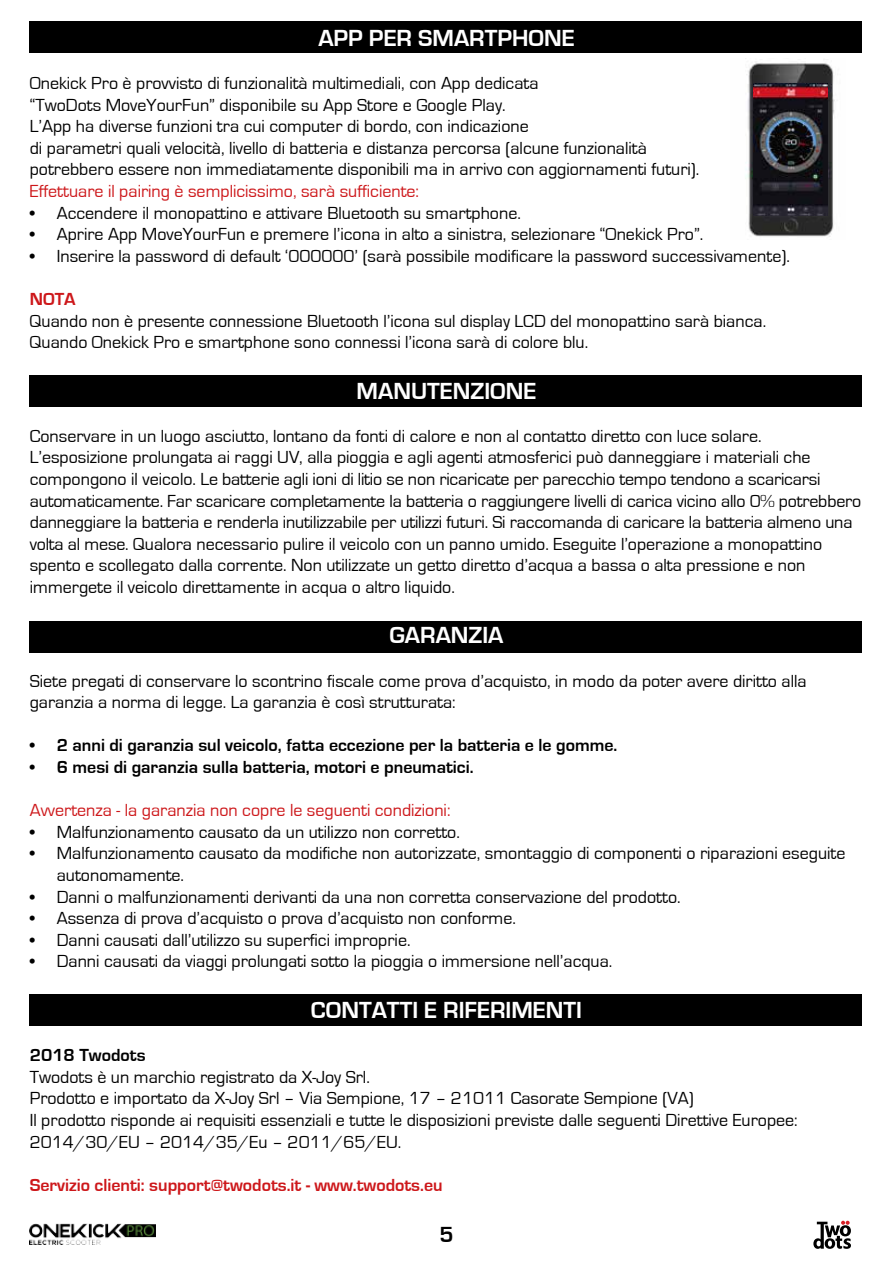
<style>
.page{position:relative;width:893px;height:1263px;background:#fff}
.page>*{position:absolute;margin:0;border:0;box-sizing:border-box;transform-origin:0 0}
.t1{font:700 24px "Eurostile";color:#fff}
.t2{font:700 22.5px "Eurostile";color:#000}
.t3{font:18px/21.6px "Eurostile";color:#000}
.t4{font:700 18px "Eurostile";color:#000}
.t5{font:18px "Eurostile";color:#cd171a}
.t6{font:700 18px "Eurostile";color:#cd171a}
</style>
<div class="page">
<svg style="left:813px;top:1221px;width:38px;height:28px"></svg>
<img style="left:30px;top:1224px;width:125px;height:21px">
<div style="left:30px;top:21px;width:832px;height:32px;background:#000"></div>
<div style="left:30px;top:375px;width:832px;height:32px;background:#000"></div>
<div style="left:30px;top:621px;width:832px;height:32px;background:#000"></div>
<div style="left:30px;top:994px;width:832px;height:32px;background:#000"></div>
<img style="left:746px;top:61px;width:89px;height:176px">
<img style="left:754px;top:83px;width:74px;height:133px">
<h1 class="t1" style="left:318px;top:25px;width:258px">APP PER SMARTPHONE</h1>
<p class="t3" style="left:30px;top:73px;width:671px">Onekick Pro è provvisto di funzionalità multimediali, con App dedicata<br>“TwoDots MoveYourFun” disponibile su App Store e Google Play.<br>L’App ha diverse funzioni tra cui computer di bordo, con indicazione<br>di parametri quali velocità, livello di batteria e distanza percorsa (alcune funzionalità potrebbero essere non immediatamente disponibili ma in arrivo con aggiornamenti futuri).</p>
<p class="t5" style="left:30px;top:181px;width:391px">Effettuare il pairing è semplicissimo, sarà sufficiente:</p>
<p class="t3" style="left:30px;top:202px;width:493px">• Accendere il monopattino e attivare Bluetooth su smartphone.</p>
<p class="t3" style="left:30px;top:224px;width:675px">• Aprire App MoveYourFun e premere l’icona in alto a sinistra, selezionare “Onekick Pro”.</p>
<p class="t3" style="left:30px;top:245px;width:762px">• Inserire la password di default ‘000000’ (sarà possibile modificare la password successivamente).</p>
<p class="t6" style="left:30px;top:289px;width:47px">NOTA</p>
<p class="t3" style="left:30px;top:310px;width:738px">Quando non è presente connessione Bluetooth l’icona sul display LCD del monopattino sarà bianca.<br>Quando Onekick Pro e smartphone sono connessi l’icona sarà di colore blu.</p>
<h1 class="t1" style="left:357px;top:378px;width:181px">MANUTENZIONE</h1>
<p class="t3" style="left:30px;top:425px;width:833px">Conservare in un luogo asciutto, lontano da fonti di calore e non al contatto diretto con luce solare.<br>L’esposizione prolungata ai raggi UV, alla pioggia e agli agenti atmosferici può danneggiare i materiali che compongono il veicolo. Le batterie agli ioni di litio se non ricaricate per parecchio tempo tendono a scaricarsi automaticamente. Far scaricare completamente la batteria o raggiungere livelli di carica vicino allo 0% potrebbero danneggiare la batteria e renderla inutilizzabile per utilizzi futuri. Si raccomanda di caricare la batteria almeno una volta al mese. Qualora necessario pulire il veicolo con un panno umido. Eseguite l’operazione a monopattino spento e scollegato dalla corrente. Non utilizzate un getto diretto d’acqua a bassa o alta pressione e non immergete il veicolo direttamente in acqua o altro liquido.</p>
<h1 class="t1" style="left:389px;top:622px;width:116px">GARANZIA</h1>
<p class="t3" style="left:30px;top:670px;width:778px">Siete pregati di conservare lo scontrino fiscale come prova d’acquisto, in modo da poter avere diritto alla garanzia a norma di legge. La garanzia è così strutturata:</p>
<p class="t4" style="left:30px;top:736px;width:589px">• 2 anni di garanzia sul veicolo, fatta eccezione per la batteria e le gomme.</p>
<p class="t4" style="left:30px;top:757px;width:445px">• 6 mesi di garanzia sulla batteria, motori e pneumatici.</p>
<p class="t5" style="left:30px;top:801px;width:422px">Avvertenza - la garanzia non copre le seguenti condizioni:</p>
<p class="t3" style="left:30px;top:821px;width:432px">• Malfunzionamento causato da un utilizzo non corretto.</p>
<p class="t3" style="left:57px;top:843px;width:790px;text-indent:-27px">• Malfunzionamento causato da modifiche non autorizzate, smontaggio di componenti o riparazioni eseguite autonomamente.</p>
<p class="t3" style="left:30px;top:886px;width:652px">• Danni o malfunzionamenti derivanti da una non corretta conservazione del prodotto.</p>
<p class="t3" style="left:30px;top:908px;width:488px">• Assenza di prova d’acquisto o prova d’acquisto non conforme.</p>
<p class="t3" style="left:30px;top:929px;width:382px">• Danni causati dall’utilizzo su superfici improprie.</p>
<p class="t3" style="left:30px;top:951px;width:584px">• Danni causati da viaggi prolungati sotto la pioggia o immersione nell’acqua.</p>
<h1 class="t1" style="left:311px;top:997px;width:273px">CONTATTI E RIFERIMENTI</h1>
<p class="t4" style="left:30px;top:1045px;width:117px">2018 Twodots</p>
<p class="t3" style="left:30px;top:1066px;width:769px">Twodots è un marchio registrato da X-Joy Srl.<br>Prodotto e importato da X-Joy Srl – Via Sempione, 17 – 21011 Casorate Sempione (VA)<br>Il prodotto risponde ai requisiti essenziali e tutte le disposizioni previste dalle seguenti Direttive Europee:<br>2014/30/EU – 2014/35/Eu – 2011/65/EU.</p>
<p class="t6" style="left:30px;top:1175px;width:414px">Servizio clienti: support@twodots.it - www.twodots.eu</p>
<p class="t2" style="left:439px;top:1222px;width:16px">5</p>
</div>
